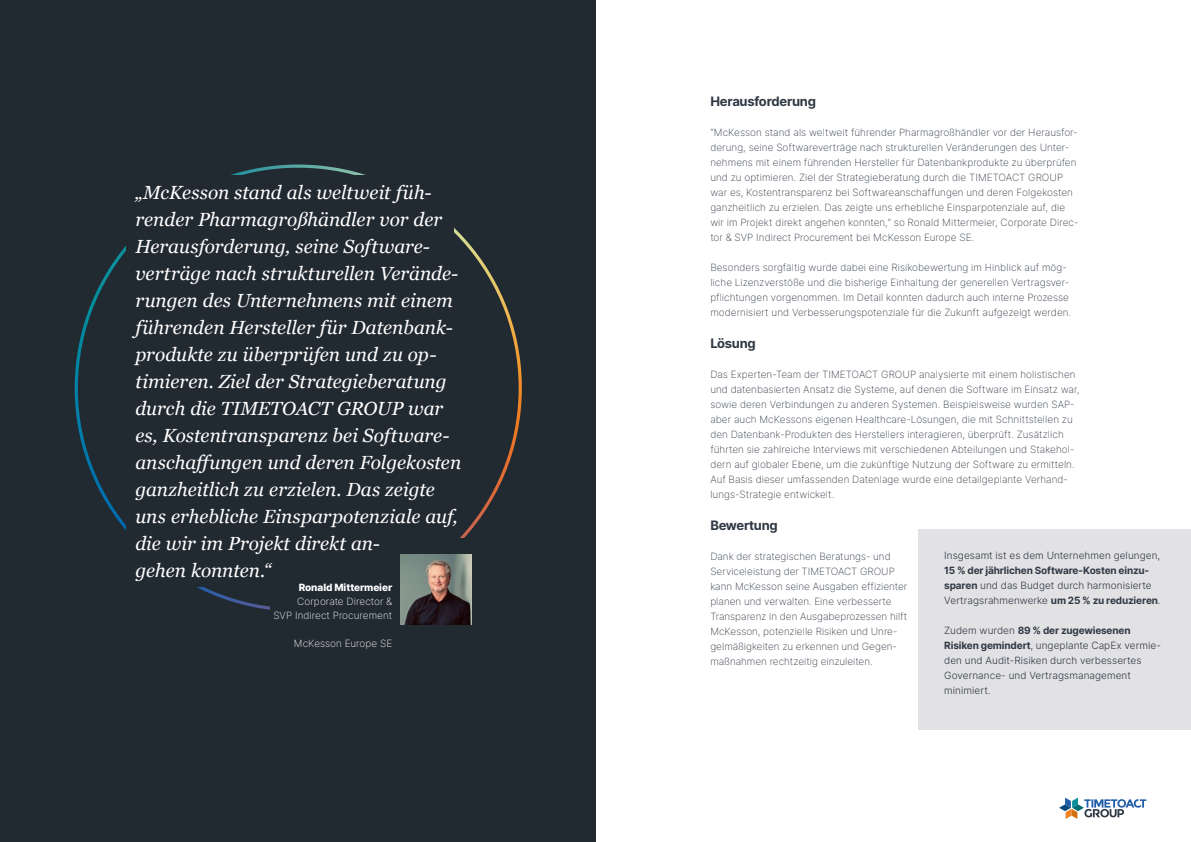
<style>
.page{position:relative;width:1191px;height:842px;background:#fff}
.page>*{position:absolute;margin:0;border:0;box-sizing:border-box;transform-origin:0 0}
.t1{font:italic 19px/27px "Georgia";color:#fff}
.t2{font:700 13px "Inter";letter-spacing:-.02em;color:#303944}
.t3{font:200 10px/15px "Inter";letter-spacing:.005em;color:#303944}
.t4{font:300 10px/15px "Inter";letter-spacing:.005em;color:#303944}
.t5{font:700 10px/15px "Inter";letter-spacing:-.015em;color:#303944}
.t6{font:200 10px/14px "Inter";letter-spacing:.005em;color:#fff;text-align:right}
.t7{font:800 10px "Inter";letter-spacing:-.005em;color:#fff}
.s1{font-weight:300}
.s2{font-weight:700}
</style>
<div class="page">
<div style="left:0;top:0;width:595px;height:842px;background:#212931"></div>
<svg style="left:74px;top:164px;width:448px;height:446px"></svg>
<div style="left:126px;top:176px;width:327px;height:411px;background:#212931"></div>
<div style="left:270px;top:538px;width:211px;height:110px;background:#212931"></div>
<img style="left:401px;top:554px;width:71px;height:70px">
<div style="left:918px;top:529px;width:273px;height:200px;background:#e2e1e4"></div>
<svg style="left:1059px;top:797px;width:87px;height:22px"></svg>
<p class="t1" style="left:135px;top:178px;width:327px">„McKesson stand als weltweit füh&shy;render Pharmagroßhändler vor der Herausforderung, seine Software&shy;verträge nach strukturellen Verände&shy;rungen des Unternehmens mit einem führenden Hersteller für Datenbank&shy;produkte zu überprüfen und zu op&shy;timieren. Ziel der Strategieberatung durch die TIMETOACT GROUP war es, Kostentransparenz bei Software&shy;anschaffungen und deren Folgekosten ganzheitlich zu erzielen. Das zeigte uns erhebliche Einsparpotenziale auf, die wir im Projekt direkt an-<br>gehen konnten.“</p>
<p class="t7" style="left:299px;top:580px;width:95px">Ronald Mittermeier</p>
<p class="t6" style="left:273px;top:594px;width:120px">Corporate Director &amp;<br>SVP Indirect Procurement</p>
<p class="t6" style="left:294px;top:636px;width:100px">McKesson Europe SE</p>
<h2 class="t2" style="left:710px;top:92px;width:107px">Herausforderung</h2>
<p class="t3" style="left:710px;top:125px;width:370px">“McKesson stand als weltweit führender Pharmagroßhändler vor der Herausfor&shy;derung, seine Softwareverträge nach strukturellen Veränderungen des Unter&shy;nehmens mit einem führenden Hersteller für Datenbankprodukte zu überprüfen und zu optimieren. Ziel der Strategieberatung durch die TIMETOACT GROUP war es, Kostentransparenz bei Softwareanschaffungen und deren Folgekosten ganzheitlich zu erzielen. Das zeigte uns erhebliche Einsparpotenziale auf, die wir im Projekt direkt angehen konnten,” so Ronald Mittermeier, Corporate Direc&shy;tor &amp; SVP Indirect Procurement bei McKesson Europe SE.</p>
<p class="t3" style="left:710px;top:260px;width:362px">Besonders sorgfältig wurde dabei eine Risikobewertung im Hinblick auf mög&shy;liche Lizenzverstöße und die bisherige Einhaltung der generellen Vertragsver&shy;pflichtungen vorgenommen. Im Detail konnten dadurch auch interne Prozesse modernisiert und Verbesserungspotenziale für die Zukunft aufgezeigt werden.</p>
<h2 class="t2" style="left:710px;top:334px;width:47px">Lösung</h2>
<p class="t3" style="left:710px;top:367px;width:371px">Das Experten-Team der TIMETOACT GROUP analysierte mit einem holistischen und datenbasierten Ansatz die Systeme, auf denen die Software im Einsatz war, sowie deren Verbindungen zu anderen Systemen. Beispielsweise wurden SAP&shy;aber auch McKessons eigenen Healthcare-Lösungen, die mit Schnittstellen zu den Datenbank-Produkten des Herstellers interagieren, überprüft. Zusätzlich führten sie zahlreiche Interviews mit verschiedenen Abteilungen und Stakehol&shy;dern auf globaler Ebene, um die zukünftige Nutzung der Software zu ermitteln.<br>Auf Basis dieser umfassenden Datenlage wurde eine detailgeplante Verhand&shy;lungs-Strategie entwickelt.</p>
<h2 class="t2" style="left:710px;top:516px;width:69px">Bewertung</h2>
<p class="t3" style="left:710px;top:549px;width:198px">Dank der strategischen Beratungs- und Serviceleistung der TIMETOACT GROUP kann McKesson seine Ausgaben effizienter planen und verwalten. Eine verbesserte Transparenz in den Ausgabeprozessen hilft McKesson, potenzielle Risiken und Unre&shy;gelmäßigkeiten zu erkennen und Gegen&shy;maßnahmen rechtzeitig einzuleiten.</p>
<p class="t4" style="left:944px;top:548px;width:217px">Insgesamt ist es dem Unternehmen gelungen,</p>
<p class="t5" style="left:944px;top:563px;width:218px">15 % der jährlichen Software-Kosten einzu&shy;sparen <span class="s1">und das Budget durch harmonisierte<br>Vertragsrahmenwerke</span> um 25 % zu reduzieren<span class="s1">.</span></p>
<p class="t4" style="left:944px;top:623px;width:218px">Zudem wurden <span class="s2">89 % der zugewiesenen Risiken gemindert</span>, ungeplante CapEx vermie&shy;den und Audit-Risiken durch verbessertes Governance- und Vertragsmanagement minimiert.</p>
</div>
